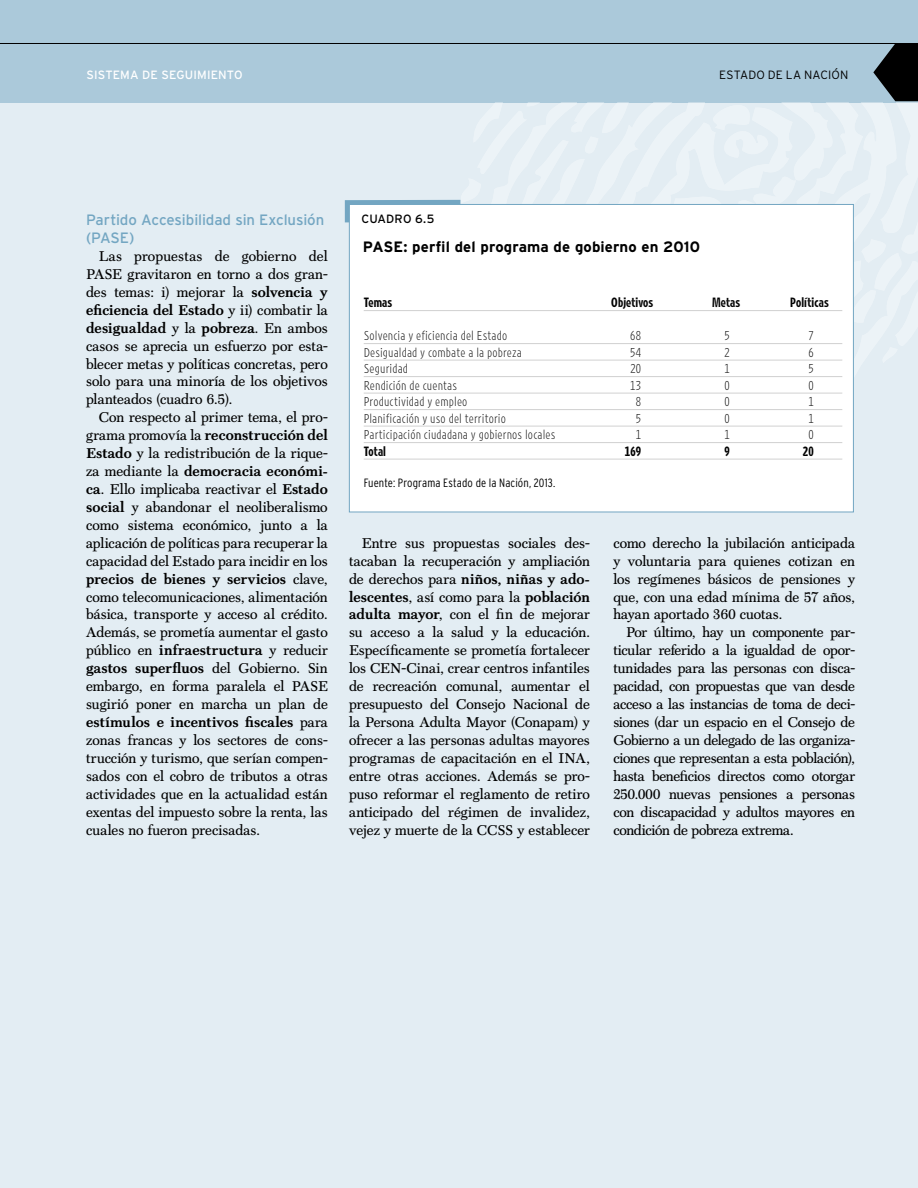
<style>
.page{position:relative;width:918px;height:1188px;background:#e3edf3}
.page>*{position:absolute;margin:0;border:0;box-sizing:border-box;transform-origin:0 0}
.t1{font:15px/18px "Interstate";letter-spacing:-.005em;color:#73a6c2}
.t2{font:700 15px "Interstate";letter-spacing:.005em;color:#000}
.t3{font:14.25px/18px "Scotch Text";letter-spacing:-.005em;color:#000;text-align:justify}
.t4{font:12px "Retina A01";letter-spacing:.01em;color:#000}
.t5{font:12px "Retina A10";letter-spacing:.015em;color:#000}
.t6{font:300 condensed 12px "Interstate";letter-spacing:.01em;color:#000}
.t7{font:12px "Interstate";letter-spacing:.01em;color:#fff}
.t8{font:300 12px "Interstate";letter-spacing:.015em;color:#000}
.t9{font:12px "Interstate";letter-spacing:.01em;color:#000}
.s1{font-weight:700}
</style>
<div class="page">
<div style="left:0;top:0;width:918px;height:102px;background:#abc9da"></div>
<hr style="left:0;top:43px;width:918px;height:1px;background:#000">
<div style="left:349px;top:204px;width:505px;height:308px;background:#fff"></div>
<svg style="left:343px;top:44px;width:575px;height:409px"></svg>
<hr style="left:364px;top:310px;width:478px;height:1px;background:#d1d1d1">
<hr style="left:364px;top:343px;width:478px;height:1px;background:#d1d1d1">
<hr style="left:364px;top:360px;width:478px;height:1px;background:#d1d1d1">
<hr style="left:364px;top:376px;width:478px;height:1px;background:#d1d1d1">
<hr style="left:364px;top:393px;width:478px;height:1px;background:#d1d1d1">
<hr style="left:364px;top:409px;width:478px;height:1px;background:#d1d1d1">
<hr style="left:364px;top:426px;width:478px;height:1px;background:#d1d1d1">
<hr style="left:364px;top:442px;width:478px;height:1px;background:#d1d1d1">
<hr style="left:364px;top:459px;width:478px;height:1px;background:#d1d1d1">
<p class="t7" style="left:87px;top:68px;width:158px">SISTEMA DE SEGUIMIENTO</p>
<p class="t8" style="left:719px;top:68px;width:131px">ESTADO DE LA NACIÓN</p>
<p class="t1" style="left:86px;top:211px;width:240px">Partido Accesibilidad sin Exclusión (PASE)</p>
<p class="t3" style="left:86px;top:247px;width:243px;text-indent:13px">Las propuestas de gobierno del PASE gravitaron en torno a dos gran&shy;des temas: i) mejorar la <span class="s1">solvencia y eficiencia del Estado</span> y ii) combatir la <span class="s1">desigualdad</span> y la <span class="s1">pobreza</span>. En ambos casos se aprecia un esfuerzo por esta&shy;blecer metas y políticas concretas, pero solo para una minoría de los objetivos planteados (cuadro 6.5).</p>
<p class="t3" style="left:86px;top:408px;width:243px;text-indent:13px">Con respecto al primer tema, el pro&shy;grama promovía la <span class="s1">reconstrucción del Estado</span> y la redistribución de la rique&shy;za mediante la <span class="s1">democracia económi&shy;ca</span>. Ello implicaba reactivar el <span class="s1">Estado social</span> y abandonar el neoliberalismo como sistema económico, junto a la aplicación de políticas para recuperar la capacidad del Estado para incidir en los <span class="s1">precios de bienes y servicios</span> clave, como telecomunicaciones, alimentación básica, transporte y acceso al crédito.<br>Además, se prometía aumentar el gasto público en <span class="s1">infraestructura</span> y reducir <span class="s1">gastos superfluos</span> del Gobierno. Sin embargo, en forma paralela el PASE sugirió poner en marcha un plan de <span class="s1">estímulos e incentivos fiscales</span> para zonas francas y los sectores de cons&shy;trucción y turismo, que serían compen&shy;sados con el cobro de tributos a otras actividades que en la actualidad están exentas del impuesto sobre la renta, las cuales no fueron precisadas.</p>
<p class="t9" style="left:361px;top:212px;width:74px">CUADRO 6.5</p>
<p class="t2" style="left:363px;top:239px;width:339px">PASE: perfil del programa de gobierno en 2010</p>
<p class="t5" style="left:364px;top:295px;width:30px">Temas</p>
<p class="t5" style="left:611px;top:295px;width:43px">Objetivos</p>
<p class="t5" style="left:712px;top:295px;width:30px">Metas</p>
<p class="t5" style="left:790px;top:295px;width:40px">Políticas</p>
<p class="t4" style="left:364px;top:329px;width:145px">Solvencia y eficiencia del Estado</p>
<p class="t4" style="left:630px;top:329px;width:12px">68</p>
<p class="t4" style="left:724px;top:329px;width:7px">5</p>
<p class="t4" style="left:808px;top:329px;width:7px">7</p>
<p class="t4" style="left:364px;top:345px;width:160px">Desigualdad y combate a la pobreza</p>
<p class="t4" style="left:630px;top:345px;width:13px">54</p>
<p class="t4" style="left:724px;top:345px;width:7px">2</p>
<p class="t4" style="left:808px;top:345px;width:7px">6</p>
<p class="t4" style="left:364px;top:362px;width:46px">Seguridad</p>
<p class="t4" style="left:630px;top:362px;width:12px">20</p>
<p class="t4" style="left:724px;top:362px;width:7px">1</p>
<p class="t4" style="left:808px;top:362px;width:7px">5</p>
<p class="t4" style="left:364px;top:378px;width:95px">Rendición de cuentas</p>
<p class="t4" style="left:630px;top:378px;width:13px">13</p>
<p class="t4" style="left:724px;top:378px;width:7px">0</p>
<p class="t4" style="left:808px;top:378px;width:7px">0</p>
<p class="t4" style="left:364px;top:395px;width:105px">Productividad y empleo</p>
<p class="t4" style="left:636px;top:395px;width:7px">8</p>
<p class="t4" style="left:724px;top:395px;width:7px">0</p>
<p class="t4" style="left:808px;top:395px;width:7px">1</p>
<p class="t4" style="left:364px;top:411px;width:144px">Planificación y uso del territorio</p>
<p class="t4" style="left:636px;top:411px;width:7px">5</p>
<p class="t4" style="left:724px;top:411px;width:7px">0</p>
<p class="t4" style="left:808px;top:411px;width:7px">1</p>
<p class="t4" style="left:364px;top:428px;width:193px">Participación ciudadana y gobiernos locales</p>
<p class="t4" style="left:636px;top:428px;width:7px">1</p>
<p class="t4" style="left:724px;top:428px;width:7px">1</p>
<p class="t4" style="left:808px;top:428px;width:7px">0</p>
<p class="t5" style="left:364px;top:444px;width:24px">Total</p>
<p class="t5" style="left:625px;top:444px;width:18px">169</p>
<p class="t5" style="left:724px;top:444px;width:7px">9</p>
<p class="t5" style="left:803px;top:444px;width:12px">20</p>
<p class="t6" style="left:364px;top:476px;width:193px">Fuente: Programa Estado de la Nación, 2013.</p>
<p class="t3" style="left:349px;top:534px;width:242px;text-indent:13px">Entre sus propuestas sociales des&shy;tacaban la recuperación y ampliación de derechos para <span class="s1">niños, niñas y ado&shy;lescentes</span>, así como para la <span class="s1">población adulta mayor</span>, con el fin de mejorar su acceso a la salud y la educación.<br>Específicamente se prometía fortalecer los CEN-Cinai, crear centros infantiles de recreación comunal, aumentar el presupuesto del Consejo Nacional de la Persona Adulta Mayor (Conapam) y ofrecer a las personas adultas mayores programas de capacitación en el INA, entre otras acciones. Además se pro&shy;puso reformar el reglamento de retiro anticipado del régimen de invalidez, vejez y muerte de la CCSS y establecer</p>
<p class="t3" style="left:613px;top:534px;width:243px">como derecho la jubilación anticipada y voluntaria para quienes cotizan en los regímenes básicos de pensiones y que, con una edad mínima de 57 años, hayan aportado 360 cuotas.</p>
<p class="t3" style="left:613px;top:624px;width:243px;text-indent:13px">Por último, hay un componente par&shy;ticular referido a la igualdad de opor&shy;tunidades para las personas con disca&shy;pacidad, con propuestas que van desde acceso a las instancias de toma de deci&shy;siones (dar un espacio en el Consejo de Gobierno a un delegado de las organiza&shy;ciones que representan a esta población), hasta beneficios directos como otorgar 250.000 nuevas pensiones a personas con discapacidad y adultos mayores en condición de pobreza extrema.</p>
</div>
